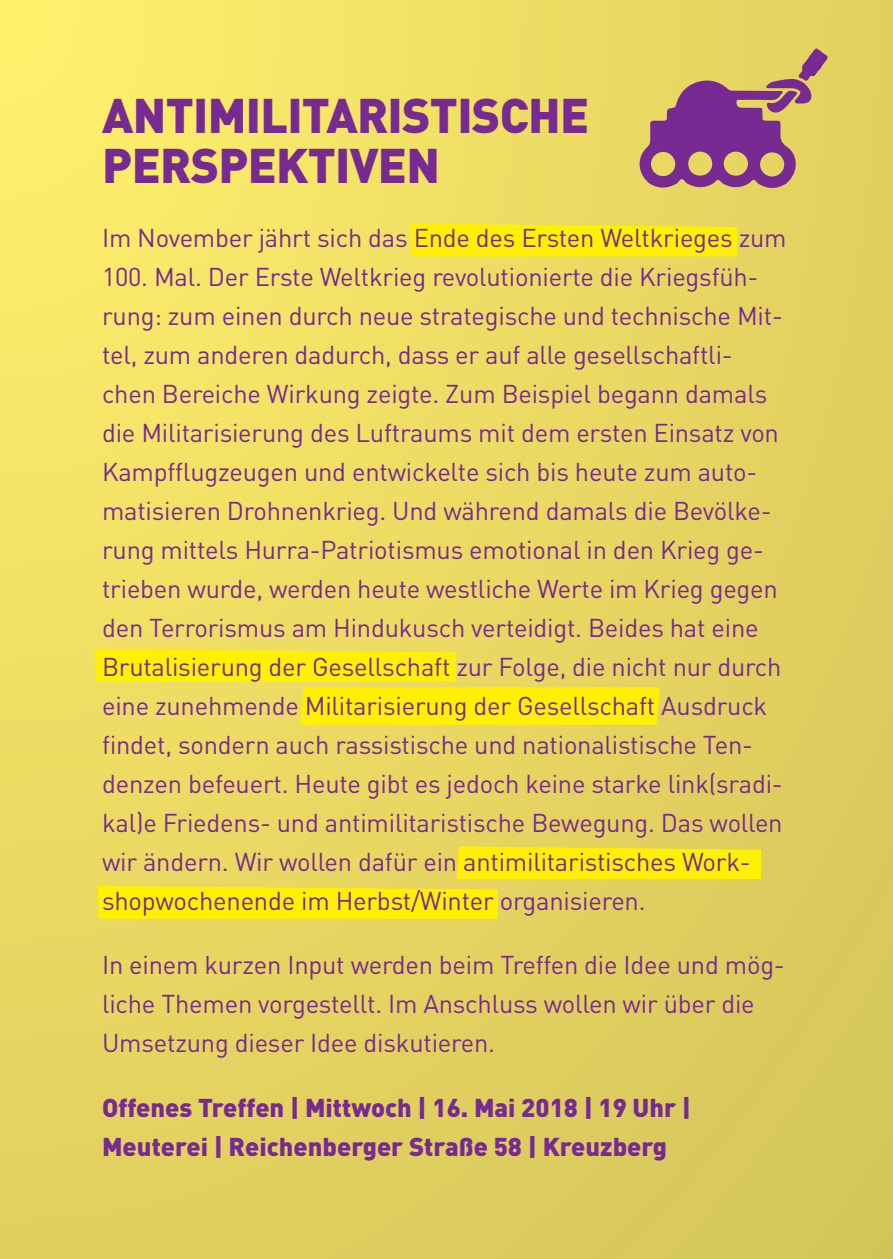
<style>
.page{position:relative;width:893px;height:1259px;background:#fff}
.page>*{position:absolute;margin:0;border:0;box-sizing:border-box;transform-origin:0 0}
.t1{font:900 48px/51px "DIN Pro";letter-spacing:-.015em;color:#772a91}
.t2{font:25.5px/39px "DIN Pro";letter-spacing:-.01em;color:#772a91}
.t3{font:900 25.5px/39px "DIN Pro";color:#772a91}
</style>
<div class="page">
<div style="left:0;top:0;width:893px;height:1259px;background:linear-gradient(to right,#f3e366,#ddcc5d)"></div>
<div style="left:411px;top:224px;width:326px;height:32px;background:#fff101"></div>
<svg style="left:94px;top:649px;width:566px;height:76px;background:#f6e62a"></svg>
<svg style="left:457px;top:846px;width:304px;height:33px;background:#fcee07"></svg>
<div style="left:98px;top:886px;width:400px;height:32px;background:#fff101"></div>
<svg style="left:637px;top:48px;width:191px;height:142px;background:#b68b75"></svg>
<h1 class="t1" style="left:102px;top:88px;width:488px">ANTIMILITARISTISCHE<br>PERSPEKTIVEN</h1>
<p class="t2" style="left:102px;top:217px;width:686px">Im November jährt sich das Ende des Ersten Weltkrieges zum 100. Mal. Der Erste Weltkrieg revolutionierte die Kriegsfüh&shy;rung: zum einen durch neue strategische und technische Mit&shy;tel, zum anderen dadurch, dass er auf alle gesellschaftli&shy;chen Bereiche Wirkung zeigte. Zum Beispiel begann damals die Militarisierung des Luftraums mit dem ersten Einsatz von Kampfflugzeugen und entwickelte sich bis heute zum auto&shy;matisieren Drohnenkrieg. Und während damals die Bevölke&shy;rung mittels Hurra-Patriotismus emotional in den Krieg ge&shy;trieben wurde, werden heute westliche Werte im Krieg gegen den Terrorismus am Hindukusch verteidigt. Beides hat eine Brutalisierung der Gesellschaft zur Folge, die nicht nur durch eine zunehmende Militarisierung der Gesellschaft Ausdruck findet, sondern auch rassistische und nationalistische Ten&shy;denzen befeuert. Heute gibt es jedoch keine starke link(sradi&shy;kal)e Friedens- und antimilitaristische Bewegung. Das wollen wir ändern. Wir wollen dafür ein antimilitaristisches Work&shy;shopwochenende im Herbst/Winter organisieren.</p>
<p class="t2" style="left:102px;top:944px;width:684px">In einem kurzen Input werden beim Treffen die Idee und mög&shy;liche Themen vorgestellt. Im Anschluss wollen wir über die<br>Umsetzung dieser Idee diskutieren.</p>
<p class="t3" style="left:102px;top:1087px;width:591px">Offenes Treffen | Mittwoch | 16. Mai 2018 | 19 Uhr |<br>Meuterei | Reichenberger Straße 58 | Kreuzberg</p>
</div>
